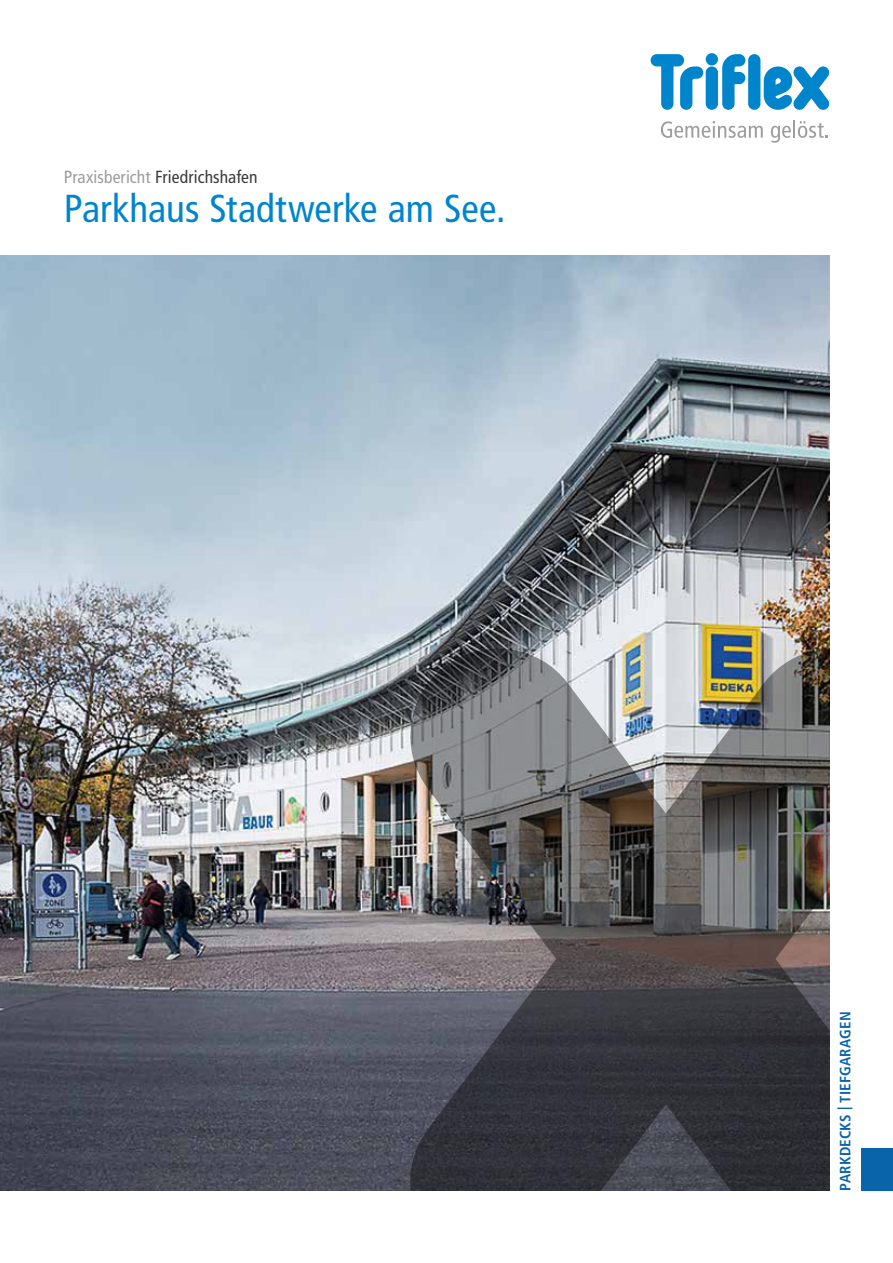
<style>
.page{position:relative;width:893px;height:1263px;background:#fff}
.page>*{position:absolute;margin:0;border:0;box-sizing:border-box;transform-origin:0 0}
.t1{font:condensed 39px "Frutiger LT Pro";color:#0085cd}
.t2{font:condensed 17.55px "Frutiger LT Pro";letter-spacing:.005em;color:#3b3b3a}
.t3{font:700 condensed 15px "Frutiger LT Pro";letter-spacing:.015em;color:#0964aa}
.s1{color:#9c9d9d}
</style>
<div class="page">
<svg style="left:661px;top:121px;width:102px;height:17px"></svg>
<svg style="left:771px;top:120px;width:57px;height:23px"></svg>
<svg style="left:651px;top:54px;width:52px;height:56px"></svg>
<div style="left:706px;top:66px;width:12px;height:44px;background:#0085cd;border-radius:6px"></div>
<div style="left:706px;top:53px;width:12px;height:12px;background:#0085cd;border-radius:50%"></div>
<svg style="left:722px;top:54px;width:23px;height:56px"></svg>
<svg style="left:764px;top:66px;width:65px;height:44px"></svg>
<div style="left:748px;top:54px;width:12px;height:56px;background:#0085cd;border-radius:6px"></div>
<div style="left:861px;top:1148px;width:32px;height:43px;background:#0964aa"></div>
<img style="left:0;top:255px;width:829px;height:936px">
<img style="left:410px;top:648px;width:419px;height:543px">
<p class="t2" style="left:64px;top:167px;width:195px"><span class="s1">Praxisbericht</span> Friedrichshafen</p>
<h1 class="t1" style="left:64px;top:186px;width:443px">Parkhaus Stadtwerke am See.</h1>
<p class="t3" style="left:836px;top:1191px;width:181px;rotate:-90deg">PARKDECKS | TIEFGARAGEN</p>
</div>
